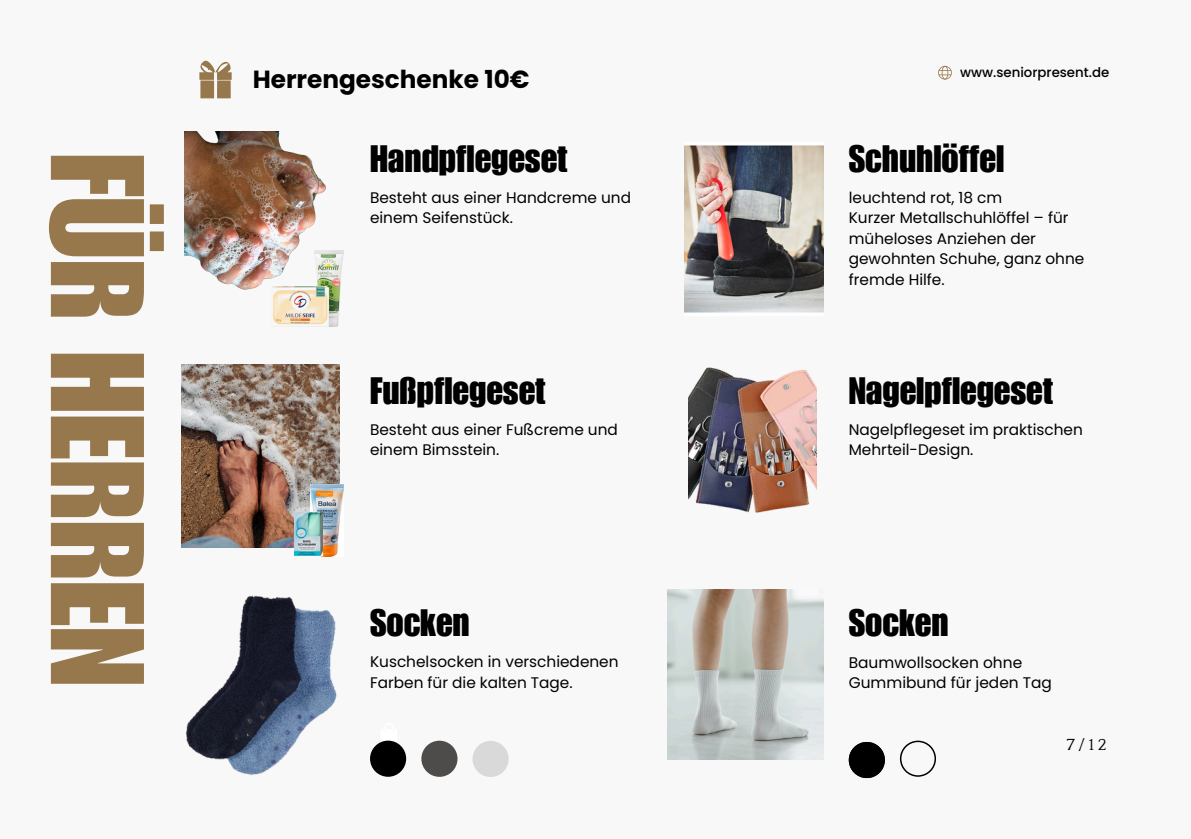
<style>
.page{position:relative;width:1191px;height:839px;background:#fff}
.page>*{position:absolute;margin:0;border:0;box-sizing:border-box;transform-origin:0 0}
.t1{font:130.4px "Impact LT Std";color:#97784c}
.t2{font:37.2px "Impact LT Std";color:#000}
.t3{font:700 24.8px "Poppins";color:#000}
.t4{font:16.6px "Quattrocento";color:#000}
.t5{font:15.4px/20.4px "Poppins";color:#000}
.t6{font:500 13.4px "Poppins";color:#000}
</style>
<div class="page">
<div style="left:0;top:0;width:1191px;height:838px;background:#f8f8f8"></div>
<svg style="left:938px;top:66px;width:14px;height:13px"></svg>
<svg style="left:199px;top:61px;width:33px;height:37px"></svg>
<img style="left:185px;top:131px;width:141px;height:159px">
<img style="left:315px;top:250px;width:28px;height:76px">
<img style="left:271px;top:286px;width:57px;height:40px">
<img style="left:182px;top:364px;width:157px;height:183px">
<img style="left:310px;top:485px;width:33px;height:72px">
<img style="left:294px;top:512px;width:29px;height:44px">
<img style="left:185px;top:595px;width:152px;height:180px">
<div style="left:370px;top:740px;width:36px;height:36px;background:#000;border-radius:50%"></div>
<div style="left:421px;top:740px;width:37px;height:36px;background:#4e4c4b;border-radius:50%"></div>
<div style="left:473px;top:740px;width:36px;height:37px;background:#d9d9d9;border-radius:50%"></div>
<img style="left:689px;top:367px;width:127px;height:146px">
<img style="left:667px;top:589px;width:156px;height:170px">
<svg style="left:900px;top:740px;width:36px;height:36px"></svg>
<svg style="left:849px;top:742px;width:36px;height:36px"></svg>
<img style="left:684px;top:145px;width:140px;height:168px">
<p class="t3" style="left:253px;top:62px;width:278px">Herrengeschenke 10€</p>
<h1 class="t6" style="left:960px;top:63px;width:151px">www.seniorpresent.de</h1>
<p class="t2" style="left:849px;top:145px;width:157px">Schuhlöffel</p>
<p class="t1" style="left:144px;top:153px;width:535px;rotate:90deg">FÜR HERREN</p>
<h3 class="t2" style="left:370px;top:145px;width:199px">Handpflegeset</h3>
<h5 class="t5" style="left:370px;top:187px;width:263px">Besteht aus einer Handcreme und einem Seifenstück.</h5>
<h5 class="t5" style="left:849px;top:187px;width:237px">leuchtend rot, 18 cm<br>Kurzer Metallschuhlöffel – für müheloses Anziehen der gewohnten Schuhe, ganz ohne fremde Hilfe.</h5>
<p class="t2" style="left:370px;top:377px;width:177px">Fußpflegeset</p>
<h2 class="t2" style="left:849px;top:377px;width:206px">Nagelpflegeset</h2>
<p class="t5" style="left:370px;top:419px;width:249px">Besteht aus einer Fußcreme und einem Bimsstein.</p>
<p class="t5" style="left:849px;top:419px;width:236px">Nagelpflegeset im praktischen<br>Mehrteil-Design.</p>
<p class="t2" style="left:370px;top:609px;width:101px">Socken</p>
<h2 class="t5" style="left:370px;top:651px;width:250px">Kuschelsocken in verschiedenen<br>Farben für die kalten Tage.</h2>
<p class="t2" style="left:849px;top:609px;width:101px">Socken</p>
<h2 class="t5" style="left:849px;top:652px;width:205px">Baumwollsocken ohne<br>Gummibund für jeden Tag</h2>
<h5 class="t4" style="left:1066px;top:736px;width:42px">7/12</h5>
</div>
